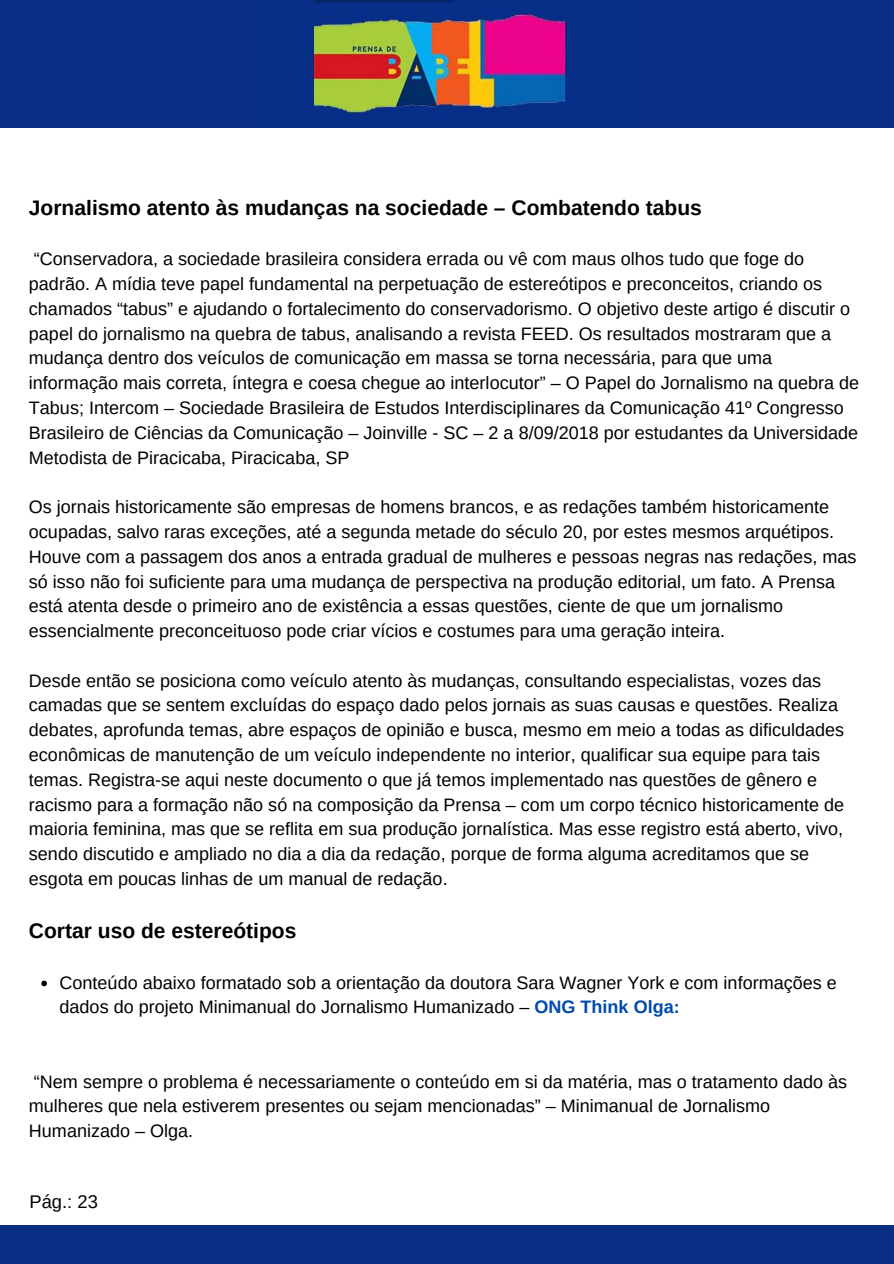
<style>
.page{position:relative;width:894px;height:1264px;background:#fff}
.page>*{position:absolute;margin:0;border:0;box-sizing:border-box;transform-origin:0 0}
.t1{font:700 21px "Arimo";color:#000}
.t2{font:18.3px "Arimo";color:#000}
.t3{font:18px/24.8px "Arimo";color:#000}
.s1{font-weight:700;color:#004aad}
</style>
<div class="page">
<svg style="left:41px;top:980px;width:6px;height:6px"></svg>
<div style="left:0;top:0;width:893px;height:127px;background:#092f85"></div>
<img style="left:306px;top:0;width:261px;height:114px">
<div style="left:0;top:1224px;width:893px;height:39px;background:#092f85"></div>
<p class="t1" style="left:29px;top:196px;width:674px">Jornalismo atento às mudanças na sociedade – Combatendo tabus</p>
<p class="t3" style="left:29px;top:247px;width:831px">“Conservadora, a sociedade brasileira considera errada ou vê com maus olhos tudo que foge do padrão. A mídia teve papel fundamental na perpetuação de estereótipos e preconceitos, criando os chamados “tabus” e ajudando o fortalecimento do conservadorismo. O objetivo deste artigo é discutir o papel do jornalismo na quebra de tabus, analisando a revista FEED. Os resultados mostraram que a mudança dentro dos veículos de comunicação em massa se torna necessária, para que uma informação mais correta, íntegra e coesa chegue ao interlocutor” – O Papel do Jornalismo na quebra de Tabus; Intercom – Sociedade Brasileira de Estudos Interdisciplinares da Comunicação 41º Congresso Brasileiro de Ciências da Comunicação – Joinville - SC – 2 a 8/09/2018 por estudantes da Universidade Metodista de Piracicaba, Piracicaba, SP</p>
<p class="t3" style="left:29px;top:494px;width:828px">Os jornais historicamente são empresas de homens brancos, e as redações também historicamente ocupadas, salvo raras exceções, até a segunda metade do século 20, por estes mesmos arquétipos.<br>Houve com a passagem dos anos a entrada gradual de mulheres e pessoas negras nas redações, mas só isso não foi suficiente para uma mudança de perspectiva na produção editorial, um fato. A Prensa está atenta desde o primeiro ano de existência a essas questões, ciente de que um jornalismo essencialmente preconceituoso pode criar vícios e costumes para uma geração inteira.</p>
<p class="t3" style="left:29px;top:668px;width:816px">Desde então se posiciona como veículo atento às mudanças, consultando especialistas, vozes das camadas que se sentem excluídas do espaço dado pelos jornais as suas causas e questões. Realiza debates, aprofunda temas, abre espaços de opinião e busca, mesmo em meio a todas as dificuldades econômicas de manutenção de um veículo independente no interior, qualificar sua equipe para tais temas. Registra-se aqui neste documento o que já temos implementado nas questões de gênero e racismo para a formação não só na composição da Prensa – com um corpo técnico historicamente de maioria feminina, mas que se reflita em sua produção jornalística. Mas esse registro está aberto, vivo, sendo discutido e ampliado no dia a dia da redação, porque de forma alguma acreditamos que se esgota em poucas linhas de um manual de redação.</p>
<p class="t1" style="left:29px;top:918px;width:269px">Cortar uso de estereótipos</p>
<p class="t3" style="left:60px;top:969px;width:778px">Conteúdo abaixo formatado sob a orientação da doutora Sara Wagner York e com informações e dados do projeto Minimanual do Jornalismo Humanizado – <span class="s1">ONG Think Olga:</span></p>
<p class="t3" style="left:29px;top:1069px;width:819px">“Nem sempre o problema é necessariamente o conteúdo em si da matéria, mas o tratamento dado às mulheres que nela estiverem presentes ou sejam mencionadas” – Minimanual de Jornalismo<br>Humanizado – Olga.</p>
<p class="t2" style="left:30px;top:1191px;width:70px">Pág.: 23</p>
</div>
